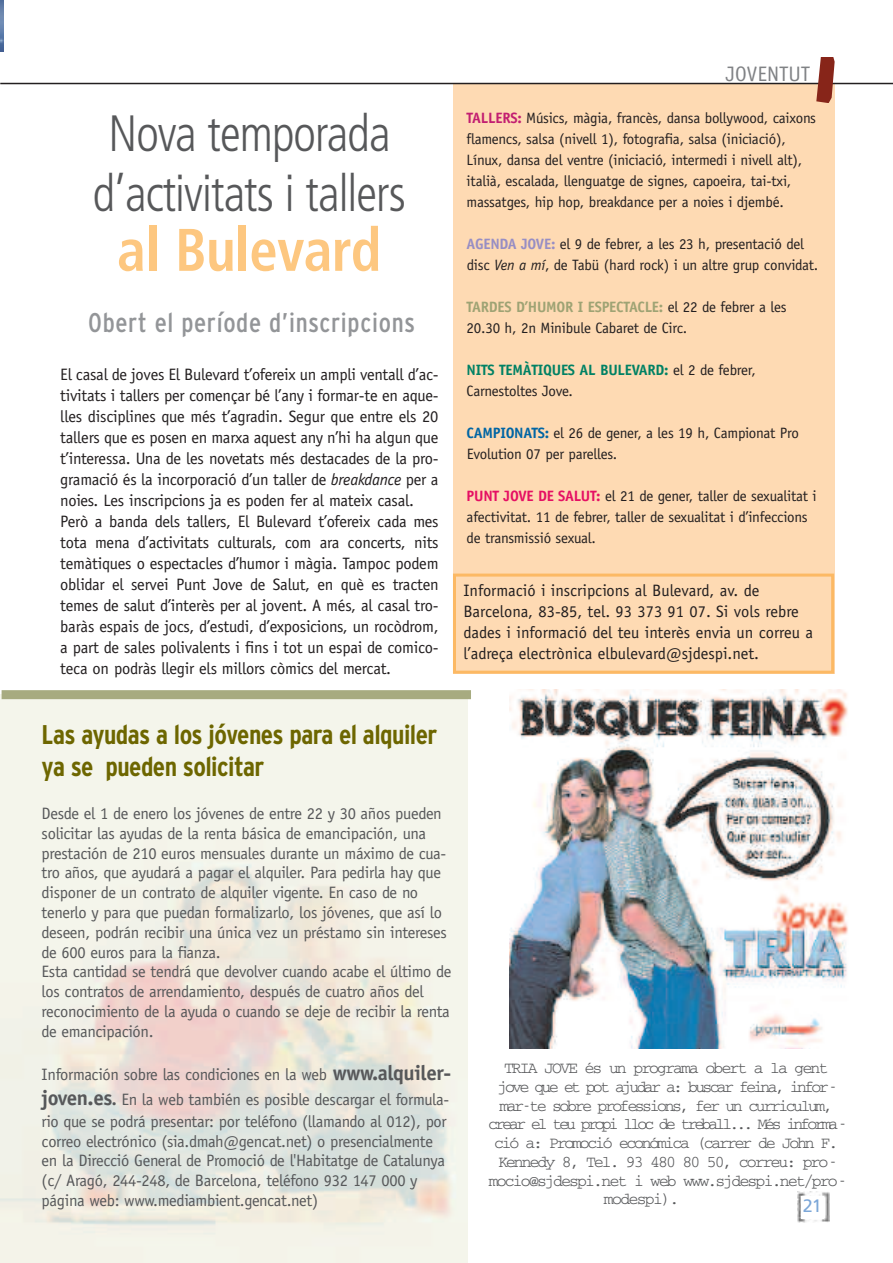
<style>
.page{position:relative;width:893px;height:1263px;background:#fff}
.page>*{position:absolute;margin:0;border:0;box-sizing:border-box;transform-origin:0 0}
.t1{font:700 condensed 60px "Frutiger";letter-spacing:-.01em;color:#fdc780;scale:.95 1}
.t2{font:300 condensed 51px/60px "Frutiger";letter-spacing:-.02em;color:#57585a;text-align:center;scale:.95 1}
.t3{font:700 condensed 27px/32.4px "Interstate";letter-spacing:-.02em;color:#6d6600}
.t4{font:condensed 27px "Interstate";letter-spacing:.025em;color:#939598}
.t5{font:21px "Officina Sans";color:#808285}
.t6{font:18px "Frutiger";color:#7ca7d8}
.t7{font:16.5px/21px "Officina Sans";letter-spacing:-.015em;color:#231f20}
.t8{font:16.5px/19.8px "Officina Sans";letter-spacing:-.02em;color:#57585a}
.t9{font:16.5px "Courier";letter-spacing:-.135em;color:#57585a}
.t10{font:16.5px "Courier";letter-spacing:-.175em;color:#57585a}
.t11{font:16.5px "Courier";letter-spacing:-.115em;color:#57585a}
.t12{font:16.5px "Courier";letter-spacing:-.165em;color:#57585a}
.t13{font:16.5px "Courier";letter-spacing:-.105em;color:#57585a}
.t14{font:15px/21px "Officina Sans";letter-spacing:-.015em;color:#231f20}
.s1{font-style:italic}
.s2{font-weight:700;color:#c21e71}
.s3{font-weight:700;color:#978ec4}
.s4{font-weight:700;color:#9ea374}
.s5{font-weight:700;color:#008164}
.s6{font-weight:700;color:#0065a4}
.s7{font-weight:700;color:#e50f63}
.s8{font-weight:700;font-size:21px}
.s9{font-weight:700}
</style>
<div class="page">
<img style="left:0;top:0;width:3px;height:51px">
<div style="left:453px;top:84px;width:381px;height:590px;background:#fedab3"></div>
<img style="left:509px;top:689px;width:339px;height:360px">
<div style="left:453px;top:574px;width:381px;height:100px;border:3px solid #fcb964"></div>
<img style="left:797px;top:1191px;width:32px;height:31px">
<div style="left:801px;top:1196px;width:22px;height:23px;background:#fff"></div>
<hr style="left:0;top:83px;width:893px;height:1px;background:#231f20">
<svg style="left:811px;top:57px;width:24px;height:46px"></svg>
<div style="left:2px;top:690px;width:469px;height:9px;background:#a7ab80"></div>
<h2 class="t2" style="left:93px;top:107px;width:331px">Nova temporada d’activitats i tallers</h2>
<h1 class="t1" style="left:117px;top:226px;width:279px">al Bulevard</h1>
<h3 class="t4" style="left:88px;top:307px;width:328px">Obert el període d’inscripcions</h3>
<p class="t7" style="left:60px;top:365px;width:380px">El casal de joves El Bulevard t’ofereix un ampli ventall d’ac&shy;tivitats i tallers per començar bé l’any i formar-te en aque&shy;lles disciplines que més t’agradin. Segur que entre els 20 tallers que es posen en marxa aquest any n’hi ha algun que t’interessa. Una de les novetats més destacades de la pro&shy;gramació és la incorporació d’un taller de <span class="s1">breakdance</span> per a noies. Les inscripcions ja es poden fer al mateix casal.<br>Però a banda dels tallers, El Bulevard t’ofereix cada mes tota mena d’activitats culturals, com ara concerts, nits temàtiques o espectacles d’humor i màgia. Tampoc podem oblidar el servei Punt Jove de Salut, en què es tracten temes de salut d’interès per al jovent. A més, al casal tro&shy;baràs espais de jocs, d’estudi, d’exposicions, un rocòdrom, a part de sales polivalents i fins i tot un espai de comico&shy;teca on podràs llegir els millors còmics del mercat.</p>
<p class="t5" style="left:726px;top:66px;width:86px">JOVENTUT</p>
<p class="t14" style="left:467px;top:109px;width:351px"><span class="s2">TALLERS:</span> Músics, màgia, francès, dansa bollywood, caixons flamencs, salsa (nivell 1), fotografia, salsa (iniciació), Línux, dansa del ventre (iniciació, intermedi i nivell alt), italià, escalada, llenguatge de signes, capoeira, tai-txi, massatges, hip hop, breakdance per a noies i djembé.</p>
<p class="t14" style="left:467px;top:235px;width:353px"><span class="s3">AGENDA JOVE:</span> el 9 de febrer, a les 23 h, presentació del disc <span class="s1">Ven a mí</span>, de Tabü (hard rock) i un altre grup convidat.</p>
<p class="t14" style="left:467px;top:298px;width:322px"><span class="s4">TARDES D’HUMOR I ESPECTACLE:</span> el 22 de febrer a les<br>20.30 h, 2n Minibule Cabaret de Circ.</p>
<p class="t14" style="left:467px;top:361px;width:291px"><span class="s5">NITS TEMÀTIQUES AL BULEVARD:</span> el 2 de febrer,<br>Carnestoltes Jove.</p>
<p class="t14" style="left:467px;top:424px;width:334px"><span class="s6">CAMPIONATS:</span> el 26 de gener, a les 19 h, Campionat Pro<br>Evolution 07 per parelles.</p>
<p class="t14" style="left:467px;top:487px;width:352px"><span class="s7">PUNT JOVE DE SALUT:</span> el 21 de gener, taller de sexualitat i afectivitat. 11 de febrer, taller de sexualitat i d’infeccions de transmissió sexual.</p>
<p class="t7" style="left:463px;top:581px;width:351px">Informació i inscripcions al Bulevard, av. de Barcelona, 83-85, tel. 93 373 91 07. Si vols rebre dades i informació del teu interès envia un correu a l’adreça electrònica elbulevard@sjdespi.net.</p>
<h3 class="t3" style="left:42px;top:718px;width:397px">Las ayudas a los jóvenes para el alquiler ya se pueden solicitar</h3>
<p class="t8" style="left:42px;top:805px;width:411px">Desde el 1 de enero los jóvenes de entre 22 y 30 años pueden solicitar las ayudas de la renta básica de emancipación, una prestación de 210 euros mensuales durante un máximo de cua&shy;tro años, que ayudará a pagar el alquiler. Para pedirla hay que disponer de un contrato de alquiler vigente. En caso de no tenerlo y para que puedan formalizarlo, los jóvenes, que así lo deseen, podrán recibir una única vez un préstamo sin intereses de 600 euros para la fianza.<br>Esta cantidad se tendrá que devolver cuando acabe el último de los contratos de arrendamiento, después de cuatro años del reconocimiento de la ayuda o cuando se deje de recibir la renta de emancipación.</p>
<p class="t8" style="left:42px;top:1063px;width:411px;line-height:25.2px">Información sobre las condiciones en la web <span class="s8">www.alquiler&shy;joven.es</span><span class="s9">.</span> En la web también es posible descargar el formula-</p>
<p class="t8" style="left:42px;top:1113px;width:407px">rio que se podrá presentar: por teléfono (llamando al 012), por correo electrónico (sia.dmah@gencat.net) o presencialmente en la Direcció General de Promoció de l'Habitatge de Catalunya (c/ Aragó, 244-248, de Barcelona, teléfono 932 147 000 y página web: www.mediambient.gencat.net)</p>
<p class="t9" style="left:504px;top:1063px;width:326px">TRIA JOVE és un programa obert a la gent</p>
<p class="t12" style="left:498px;top:1081px;width:342px">jove que et pot ajudar a: buscar feina, infor-</p>
<p class="t9" style="left:499px;top:1100px;width:335px">mar-te sobre professions, fer un curriculum,</p>
<p class="t10" style="left:488px;top:1119px;width:361px">crear el teu propi lloc de treball... Més informa-</p>
<p class="t9" style="left:494px;top:1138px;width:346px">ció a: Promoció económica (carrer de John F.</p>
<p class="t9" style="left:498px;top:1156px;width:341px">Kennedy 8, Tel. 93 480 80 50, correu: pro-</p>
<p class="t11" style="left:489px;top:1175px;width:360px">mocio@sjdespi.net i web www.sjdespi.net/pro-</p>
<p class="t13" style="left:604px;top:1194px;width:77px">modespi).</p>
<p class="t6" style="left:803px;top:1199px;width:21px">21</p>
</div>
